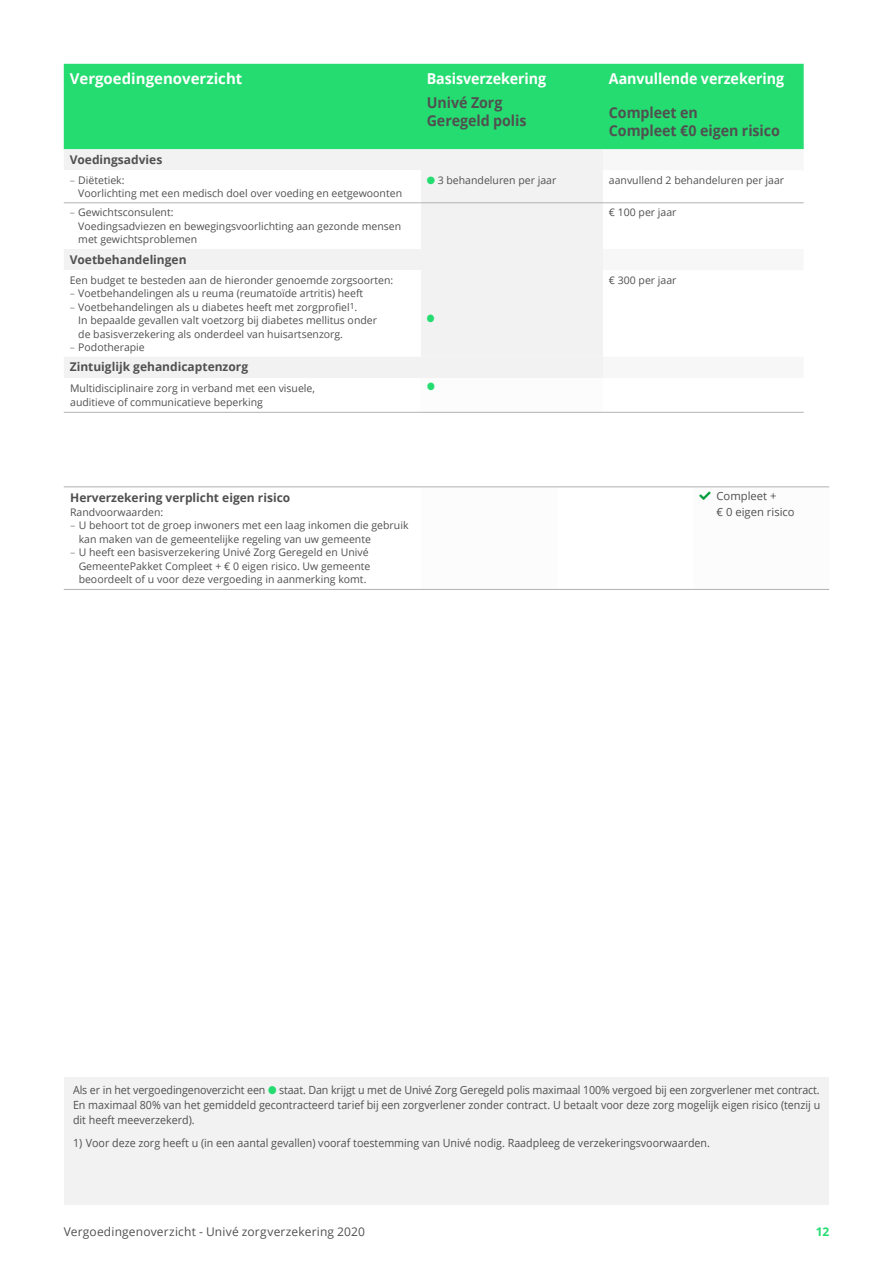
<style>
.page{position:relative;width:893px;height:1263px;background:#fff}
.page>*{position:absolute;margin:0;border:0;box-sizing:border-box;transform-origin:0 0}
.t1{font:700 15px/18px "Open Sans";letter-spacing:-.005em;color:#505050;scale:.95 1}
.t2{font:700 15px "Open Sans";letter-spacing:-.005em;color:#fff;scale:.95 1}
.t3{font:700 15px "Open Sans";letter-spacing:-.005em;color:#fff}
.t4{font:700 12px "Open Sans";color:#505050}
.t5{font:12px "Open Sans";letter-spacing:.015em;color:#505050}
.t6{font:700 12px "Open Sans";color:#25dc71}
.t7{font:11.25px/15px "Open Sans";color:#505050;text-align:justify;scale:.95 1}
.t8{font:11.25px/16.5px "Open Sans";color:#505050}
.t9{font:10.5px/13.5px "Open Sans";color:#505050}
.t10{font:10.5px "Zapf Dingbats ITC";color:#25dc71;scale:.93 1}
.s1{font-family:"Graphik";font-weight:300}
.s2{color:#25dc71}
</style>
<div class="page">
<div style="left:64px;top:64px;width:740px;height:85px;background:#25dc71"></div>
<div style="left:64px;top:149px;width:539px;height:208px;background:#f2f2f2"></div>
<svg style="left:603px;top:149px;width:201px;height:55px"></svg>
<svg style="left:64px;top:170px;width:357px;height:187px"></svg>
<div style="left:64px;top:357px;width:539px;height:21px;background:#f2f2f2"></div>
<hr style="left:64px;top:202px;width:357px;height:1px;background:#b2b2b2">
<hr style="left:421px;top:202px;width:182px;height:1px;background:#b2b2b2">
<hr style="left:603px;top:202px;width:201px;height:1px;background:#b2b2b2">
<hr style="left:64px;top:412px;width:357px;height:1px;background:#b2b2b2">
<hr style="left:421px;top:412px;width:182px;height:1px;background:#b2b2b2">
<hr style="left:603px;top:412px;width:201px;height:1px;background:#b2b2b2">
<hr style="left:64px;top:486px;width:357px;height:1px;background:#b2b2b2">
<hr style="left:421px;top:486px;width:136px;height:1px;background:#b2b2b2">
<hr style="left:557px;top:486px;width:136px;height:1px;background:#b2b2b2">
<hr style="left:693px;top:486px;width:136px;height:1px;background:#b2b2b2">
<hr style="left:64px;top:589px;width:357px;height:1px;background:#b2b2b2">
<hr style="left:421px;top:589px;width:136px;height:1px;background:#b2b2b2">
<hr style="left:557px;top:589px;width:136px;height:1px;background:#b2b2b2">
<hr style="left:693px;top:589px;width:136px;height:1px;background:#b2b2b2">
<div style="left:65px;top:1077px;width:764px;height:127px;background:#f2f2f2"></div>
<svg style="left:421px;top:487px;width:408px;height:1px"></svg>
<h1 class="t3" style="left:70px;top:68px;width:174px">Vergoedingenoverzicht</h1>
<h1 class="t2" style="left:427px;top:68px;width:127px">Basisverzekering</h1>
<h1 class="t2" style="left:609px;top:68px;width:186px">Aanvullende verzekering</h1>
<h1 class="t1" style="left:427px;top:94px;width:107px">Univé Zorg<br>Geregeld polis</h1>
<h1 class="t1" style="left:609px;top:103px;width:182px">Compleet en<br>Compleet €0 eigen risico</h1>
<p class="t4" style="left:70px;top:151px;width:94px">Voedingsadvies</p>
<p class="t9" style="left:78px;top:173px;width:325px;text-indent:-9px"><span class="s1">–</span> Diëtetiek:<br>Voorlichting met een medisch doel over voeding en eetgewoonten</p>
<p class="t9" style="left:427px;top:173px;width:131px"><span class="s2">●</span> 3 behandeluren per jaar</p>
<p class="t9" style="left:609px;top:173px;width:177px">aanvullend 2 behandeluren per jaar</p>
<p class="t9" style="left:78px;top:206px;width:324px;text-indent:-9px"><span class="s1">–</span> Gewichtsconsulent:<br>Voedingsadviezen en bewegingsvoorlichting aan gezonde mensen met gewichtsproblemen</p>
<p class="t9" style="left:609px;top:206px;width:69px">€ 100 per jaar</p>
<p class="t4" style="left:70px;top:251px;width:118px">Voetbehandelingen</p>
<p class="t9" style="left:70px;top:273px;width:325px">Een budget te besteden aan de hieronder genoemde zorgsoorten:</p>
<p class="t9" style="left:70px;top:286px;width:295px"><span class="s1">–</span> Voetbehandelingen als u reuma (reumatoïde artritis) heeft</p>
<p class="t9" style="left:78px;top:300px;width:300px;text-indent:-9px"><span class="s1">–</span> Voetbehandelingen als u diabetes heeft met zorgprofiel<sup>1</sup>.<br>In bepaalde gevallen valt voetzorg bij diabetes mellitus onder de basisverzekering als onderdeel van huisartsenzorg.</p>
<p class="t9" style="left:70px;top:340px;width:77px"><span class="s1">–</span> Podotherapie</p>
<p class="t9" style="left:609px;top:273px;width:69px">€ 300 per jaar</p>
<p class="t10" style="left:427px;top:313px;width:10px">●</p>
<p class="t4" style="left:70px;top:359px;width:180px">Zintuiglijk gehandicaptenzorg</p>
<p class="t9" style="left:70px;top:382px;width:246px">Multidisciplinaire zorg in verband met een visuele, auditieve of communicatieve beperking</p>
<p class="t10" style="left:427px;top:382px;width:10px">●</p>
<p class="t4" style="left:70px;top:489px;width:222px">Herverzekering verplicht eigen risico</p>
<p class="t9" style="left:70px;top:505px;width:95px">Randvoorwaarden:</p>
<p class="t9" style="left:79px;top:518px;width:331px;text-indent:-9px"><span class="s1">–</span> U behoort tot de groep inwoners met een laag inkomen die gebruik kan maken van de gemeentelijke regeling van uw gemeente</p>
<p class="t9" style="left:79px;top:545px;width:293px;text-indent:-9px"><span class="s1">–</span> U heeft een basisverzekering Univé Zorg Geregeld en Univé<br>GemeentePakket Compleet + € 0 eigen risico. Uw gemeente beoordeelt of u voor deze vergoeding in aanmerking komt.</p>
<p class="t8" style="left:716px;top:487px;width:80px">Compleet +<br>€ 0 eigen risico</p>
<p class="t7" style="left:73px;top:1082px;width:788px">Als er in het vergoedingenoverzicht een <span class="s2">●</span> staat. Dan krijgt u met de Univé Zorg Geregeld polis maximaal 100% vergoed bij een zorgverlener met contract.<br>En maximaal 80% van het gemiddeld gecontracteerd tarief bij een zorgverlener zonder contract. U betaalt voor deze zorg mogelijk eigen risico (tenzij u dit heeft meeverzekerd).</p>
<p class="t7" style="left:73px;top:1135px;width:672px">1) Voor deze zorg heeft u (in een aantal gevallen) vooraf toestemming van Univé nodig. Raadpleeg de verzekeringsvoorwaarden.</p>
<p class="t5" style="left:64px;top:1224px;width:303px">Vergoedingenoverzicht - Univé zorgverzekering 2020</p>
<p class="t6" style="left:816px;top:1223px;width:15px">12</p>
</div>
